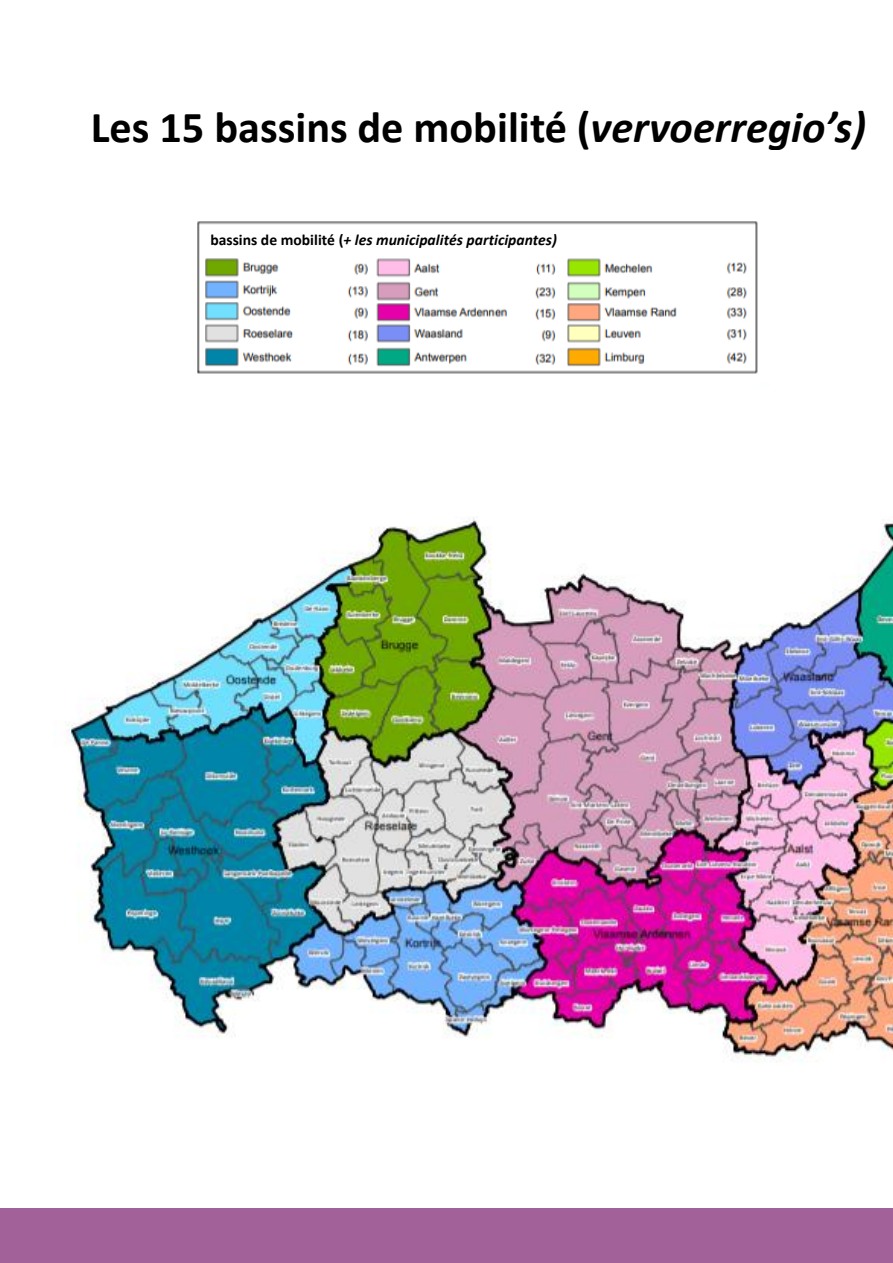
<style>
.page{position:relative;width:893px;height:1263px;background:#fff}
.page>*{position:absolute;margin:0;border:0;box-sizing:border-box;transform-origin:0 0}
.t1{font:700 57.15px "Calibri";color:#000}
.t2{font:700 44.4px "Calibri";color:#000}
.t3{font:italic 700 15.6px "Calibri";color:#000}
.s1{font-style:italic}
.s2{font-style:normal}
</style>
<div class="page">
<img style="left:65px;top:518px;width:828px;height:544px">
<img style="left:197px;top:221px;width:561px;height:152px">
<div style="left:201px;top:225px;width:368px;height:28px;background:#fff"></div>
<div style="left:0;top:1209px;width:893px;height:54px;background:#a26299"></div>
<p class="t1" style="left:124px;top:83px;width:777px">Les 15 bassins de mobilité (<span class="s1">vervo</span></p>
<p class="t2" style="left:91px;top:96px;width:777px">Les 15 bassins de mobilité (<span class="s1">vervoerregio’s)</span></p>
<p class="t3" style="left:210px;top:228px;width:348px"><span class="s2">bassins de mobilité (</span>+ les municipalités participantes)</p>
</div>
